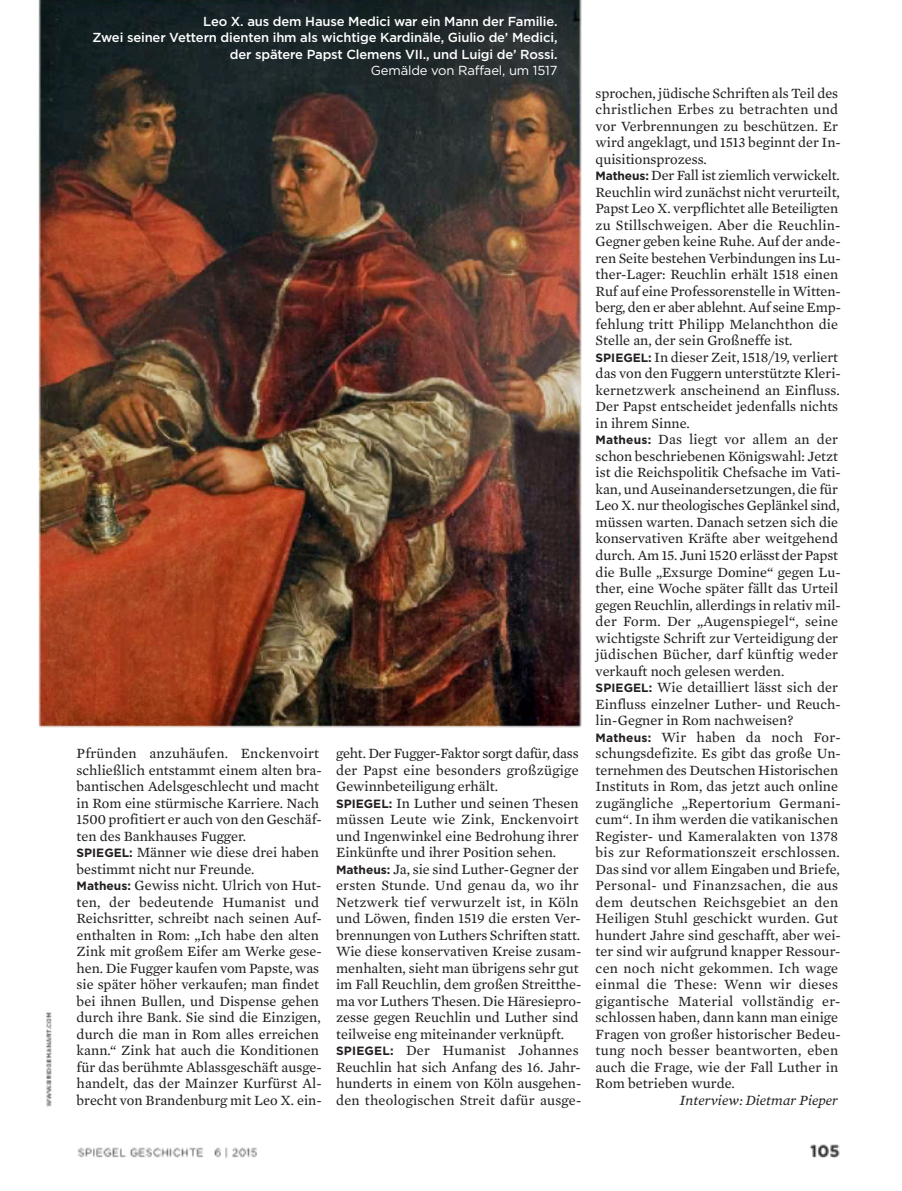
<style>
.page{position:relative;width:902px;height:1191px;background:#fff}
.page>*{position:absolute;margin:0;border:0;box-sizing:border-box;transform-origin:0 0}
.t1{font:14.4px/16.5px "Mercury Text G2";color:#231f20}
.t2{font:italic 14.4px "Mercury Text G2";color:#231f20}
.t3{font:500 13.05px/16.5px "Gotham";letter-spacing:-.01em;color:#fff;text-align:right}
.t4{font:13.05px "Gotham";letter-spacing:-.01em;color:#fff}
.s1{font-family:"Gotham";font-weight:700;font-size:12px}
</style>
<div class="page">
<img style="left:38px;top:0;width:802px;height:1159px">
<p class="t3" style="left:92px;top:14px;width:466px">Leo X. aus dem Hause Medici war ein Mann der Familie.<br>Zwei seiner Vettern dienten ihm als wichtige Kardinäle, Giulio de’ Medici, der spätere Papst Clemens VII., und Luigi de’ Rossi.</p>
<p class="t4" style="left:371px;top:66px;width:188px">Gemälde von Raffael, um 1517</p>
<p class="t1" style="left:77px;top:745px;width:247px">Pfründen anzuhäufen. Enckenvoirt schließlich entstammt einem alten bra&shy;bantischen Adelsgeschlecht und macht in Rom eine stürmische Karriere. Nach 1500 profitiert er auch von den Geschäf&shy;ten des Bankhauses Fugger.<br><span class="s1">SPIEGEL:</span> Männer wie diese drei haben bestimmt nicht nur Freunde.<br><span class="s1">Matheus:</span> Gewiss nicht. Ulrich von Hut&shy;ten, der bedeutende Humanist und Reichsritter, schreibt nach seinen Auf&shy;enthalten in Rom: „Ich habe den alten Zink mit großem Eifer am Werke gese&shy;hen. Die Fugger kaufen vom Papste, was sie später höher verkaufen; man findet bei ihnen Bullen, und Dispense gehen durch ihre Bank. Sie sind die Einzigen, durch die man in Rom alles erreichen kann.“ Zink hat auch die Konditionen für das berühmte Ablassgeschäft ausge&shy;handelt, das der Mainzer Kurfürst Al&shy;brecht von Brandenburg mit Leo X. ein-</p>
<p class="t1" style="left:336px;top:745px;width:247px">geht. Der Fugger-Faktor sorgt dafür, dass der Papst eine besonders großzügige Gewinnbeteiligung erhält.<br><span class="s1">SPIEGEL:</span> In Luther und seinen Thesen müssen Leute wie Zink, Enckenvoirt und Ingenwinkel eine Bedrohung ihrer Einkünfte und ihrer Position sehen.<br><span class="s1">Matheus:</span> Ja, sie sind Luther-Gegner der ersten Stunde. Und genau da, wo ihr Netzwerk tief verwurzelt ist, in Köln und Löwen, finden 1519 die ersten Ver&shy;brennungen von Luthers Schriften statt.<br>Wie diese konservativen Kreise zusam&shy;menhalten, sieht man übrigens sehr gut im Fall Reuchlin, dem großen Streitthe&shy;ma vor Luthers Thesen. Die Häresiepro&shy;zesse gegen Reuchlin und Luther sind teilweise eng miteinander verknüpft.<br><span class="s1">SPIEGEL:</span> Der Humanist Johannes Reuchlin hat sich Anfang des 16. Jahr&shy;hunderts in einem von Köln ausgehen&shy;den theologischen Streit dafür ausge-</p>
<p class="t1" style="left:595px;top:85px;width:247px">sprochen, jüdische Schriften als Teil des christlichen Erbes zu betrachten und vor Verbrennungen zu beschützen. Er wird angeklagt, und 1513 beginnt der In&shy;quisitionsprozess.<br><span class="s1">Matheus:</span> Der Fall ist ziemlich verwickelt.<br>Reuchlin wird zunächst nicht verurteilt, Papst Leo X. verpflichtet alle Beteiligten zu Stillschweigen. Aber die Reuchlin-Gegner geben keine Ruhe. Auf der ande&shy;ren Seite bestehen Verbindungen ins Lu&shy;ther-Lager: Reuchlin erhält 1518 einen Ruf auf eine Professorenstelle in Witten&shy;berg, den er aber ablehnt. Auf seine Emp&shy;fehlung tritt Philipp Melanchthon die Stelle an, der sein Großneffe ist.<br><span class="s1">SPIEGEL:</span> In dieser Zeit, 1518/19, verliert das von den Fuggern unterstützte Kleri&shy;kernetzwerk anscheinend an Einfluss.<br>Der Papst entscheidet jedenfalls nichts in ihrem Sinne.<br><span class="s1">Matheus:</span> Das liegt vor allem an der schon beschriebenen Königswahl: Jetzt ist die Reichspolitik Chefsache im Vati&shy;kan, und Auseinandersetzungen, die für Leo X. nur theologisches Geplänkel sind, müssen warten. Danach setzen sich die konservativen Kräfte aber weitgehend durch. Am 15. Juni 1520 erlässt der Papst die Bulle „Exsurge Domine“ gegen Lu&shy;ther, eine Woche später fällt das Urteil gegen Reuchlin, allerdings in relativ mil&shy;der Form. Der „Augenspiegel“, seine wichtigste Schrift zur Verteidigung der jüdischen Bücher, darf künftig weder verkauft noch gelesen werden.<br><span class="s1">SPIEGEL:</span> Wie detailliert lässt sich der Einfluss einzelner Luther- und Reuch&shy;lin-Gegner in Rom nachweisen?<br><span class="s1">Matheus:</span> Wir haben da noch For&shy;schungsdefizite. Es gibt das große Un&shy;ternehmen des Deutschen Historischen Instituts in Rom, das jetzt auch online zugängliche „Repertorium Germani&shy;cum“. In ihm werden die vatikanischen Register- und Kameralakten von 1378 bis zur Reformationszeit erschlossen.<br>Das sind vor allem Eingaben und Briefe, Personal- und Finanzsachen, die aus dem deutschen Reichsgebiet an den Heiligen Stuhl geschickt wurden. Gut hundert Jahre sind geschafft, aber wei&shy;ter sind wir aufgrund knapper Ressour&shy;cen noch nicht gekommen. Ich wage einmal die These: Wenn wir dieses gigantische Material vollständig er&shy;schlossen haben, dann kann man einige Fragen von großer historischer Bedeu&shy;tung noch besser beantworten, eben auch die Frage, wie der Fall Luther in Rom betrieben wurde.</p>
<p class="t2" style="left:680px;top:1095px;width:160px">Interview: Dietmar Pieper</p>
</div>
